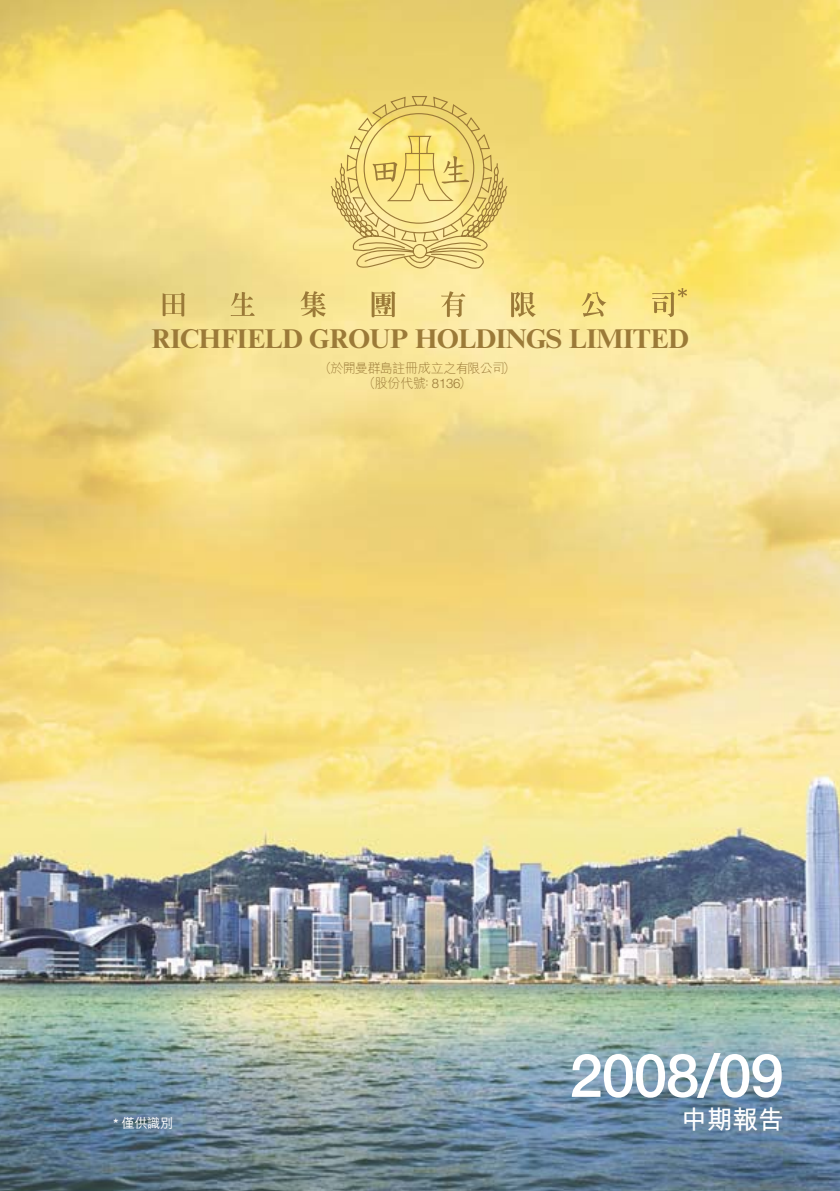
<style>
.page{position:relative;width:840px;height:1191px;background:#fff}
.page>*{position:absolute;margin:0;border:0;box-sizing:border-box;transform-origin:0 0}
.t1{font:500 60px "Helvetica Neue LT Std";letter-spacing:-.02em;color:#fff}
.t2{font:700 27.2px "Times New Roman MT Std";letter-spacing:-.02em;color:#9b7a38}
.t3{font:26px "M Hei HK Bold B5 pc H";color:#fff}
.t4{font:13.2px "M Hei HK Light B5 pc H";letter-spacing:-.055em;color:#9b7a38}
.t5{font:300 13.2px "Helvetica Neue LT Std";color:#9b7a38}
.t6{font:13.2px "M Hei HK Medium B5 pc H";color:#fff}
.s1{font-family:"M Hei HK Light B5 pc H";font-weight:400}
.s2{font-family:"Helvetica Neue LT Std";font-weight:500}
</style>
<div class="page">
<img style="left:0;top:0;width:839px;height:1191px">
<svg style="left:329px;top:95px;width:179px;height:186px;background:#ecd57c"></svg>
<svg style="left:162px;top:292px;width:23px;height:24px"></svg>
<svg style="left:230px;top:292px;width:25px;height:24px"></svg>
<svg style="left:300px;top:291px;width:26px;height:26px"></svg>
<svg style="left:371px;top:291px;width:24px;height:26px"></svg>
<svg style="left:441px;top:291px;width:24px;height:26px"></svg>
<svg style="left:511px;top:292px;width:24px;height:25px"></svg>
<svg style="left:581px;top:292px;width:25px;height:25px"></svg>
<svg style="left:651px;top:288px;width:35px;height:29px"></svg>
<p class="t2" style="left:151px;top:323px;width:538px">RICHFIELD GROUP HOLDINGS LIMITED</p>
<p class="t4" style="left:318px;top:363px;width:187px">（於開曼群島註冊成立之有限公司</p>
<p class="t5" style="left:420px;top:375px;width:53px"><span class="s1">：</span>8136<span class="s1">(</span></p>
<p class="t4" style="left:502px;top:363px;width:15px">(</p>
<p class="t4" style="left:363px;top:378px;width:65px">（股份代號</p>
<p class="t6" style="left:113px;top:1118px;width:61px"><span class="s2">*</span> 僅供識別</p>
<h1 class="t1" style="left:569px;top:1039px;width:216px">2008/09</h1>
<p class="t3" style="left:680px;top:1109px;width:104px">中期報告</p>
</div>
